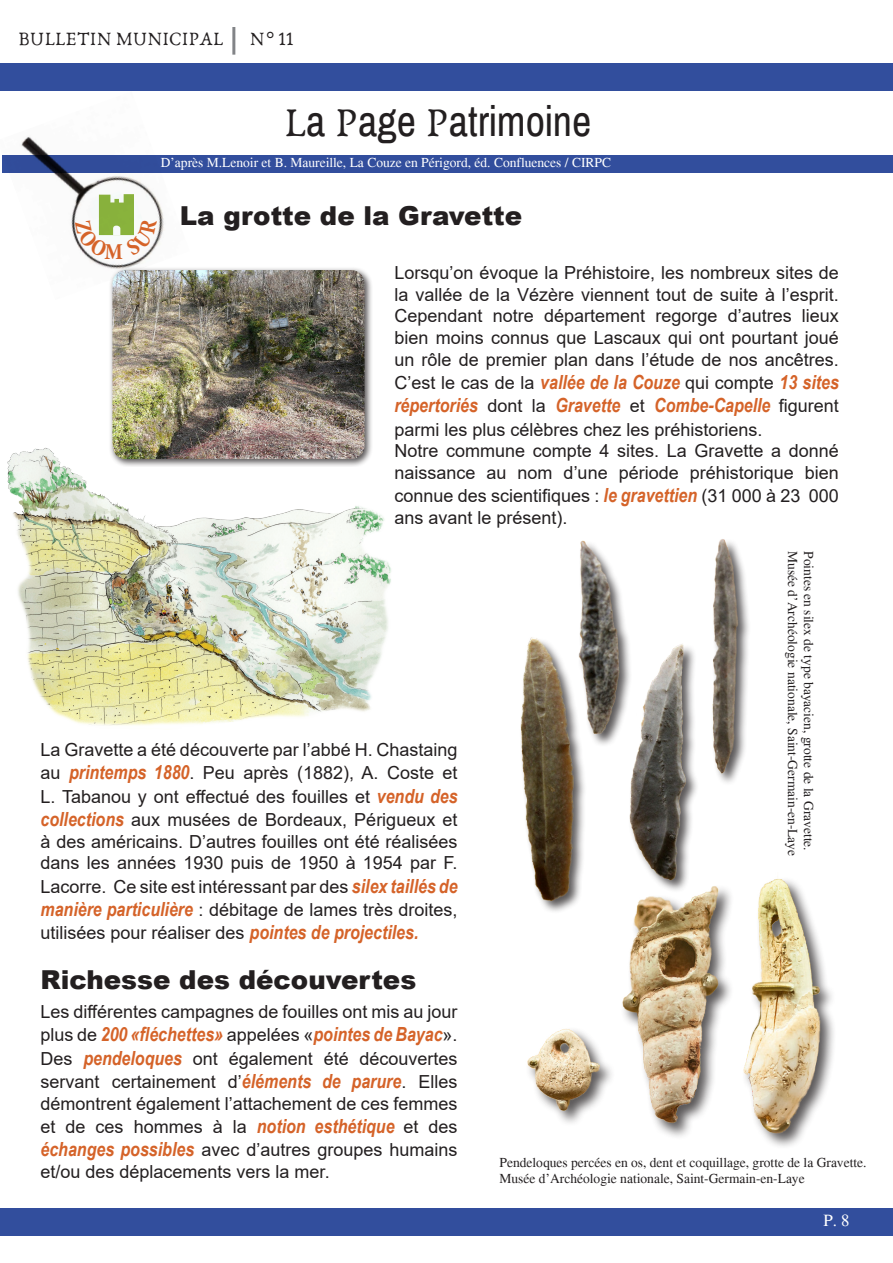
<style>
.page{position:relative;width:893px;height:1263px;background:#fff}
.page>*{position:absolute;margin:0;border:0;box-sizing:border-box;transform-origin:0 0}
.t1{font:42.3px "Archivo Narrow";color:#231f20}
.t2{font:900 26.1px "Arial";color:#231f20}
.t3{font:700 condensed 22.95px "Minion Pro";color:#d56329}
.t4{font:italic 700 19.5px "Arial Narrow";color:#d56329}
.t5{font:19.5px "Anaktoria";color:#231f20}
.t6{font:18px/23.4px "Arial";color:#231f20;text-align:justify}
.t7{font:16.8px "Times";color:#fff}
.t8{font:13.5px "Times";color:#231f20}
.t9{font:13.5px "Times";color:#fff}
.s1{font-family:"Anaktoria"}
.s2{font-family:"Arial Narrow";font-weight:700;font-style:italic;font-size:19.5px;color:#d56329}
.s3{font-family:"Arial";font-weight:400;font-style:normal;font-size:18px;color:#231f20}
</style>
<div class="page">
<div style="left:0;top:63px;width:893px;height:28px;background:#324e9d"></div>
<hr style="left:232px;top:27px;width:3px;height:28px;background:#828487">
<div style="left:0;top:1208px;width:893px;height:28px;background:#324e9d"></div>
<div style="left:2px;top:155px;width:891px;height:17px;background:#324e9d"></div>
<img style="left:527px;top:879px;width:307px;height:263px">
<img style="left:581px;top:917px;width:181px;height:225px">
<img style="left:520px;top:539px;width:250px;height:378px">
<div style="left:109px;top:266px;width:264px;height:201px;background:#231f20;opacity:.75"></div>
<img style="left:112px;top:270px;width:252px;height:176px">
<img style="left:2px;top:136px;width:188px;height:164px">
<img style="left:7px;top:446px;width:384px;height:280px">
<svg style="left:75px;top:194px;width:82px;height:64px"></svg>
<p class="t5" style="left:18px;top:27px;width:207px">BULLETIN MUNICIPAL</p>
<p class="t5" style="left:250px;top:27px;width:46px">N° 11</p>
<p class="t1" style="left:284px;top:95px;width:309px"><span class="s1">L</span>a <span class="s1">P</span>age <span class="s1">P</span>atrimoine</p>
<p class="t3" style="left:105px;top:236px;width:20px">M</p>
<p class="t9" style="left:161px;top:155px;width:452px">D’après M.Lenoir et B. Maureille, La Couze en Périgord, éd. Confluences / CIRPC</p>
<p class="t2" style="left:180px;top:196px;width:344px">La grotte de la Gravette</p>
<p class="t6" style="left:394px;top:262px;width:446px;line-height:21.6px">Lorsqu’on évoque la Préhistoire, les nombreux sites de la vallée de la Vézère viennent tout de suite à l’esprit.<br>Cependant notre département regorge d’autres lieux bien moins connus que Lascaux qui ont pourtant joué un rôle de premier plan dans l’étude de nos ancêtres.</p>
<p class="t6" style="left:394px;top:371px;width:446px">C’est le cas de la <span class="s2">vallée de la Couze</span> qui compte <span class="s2">13 sites</span></p>
<p class="t4" style="left:394px;top:391px;width:446px">répertoriés <span class="s3">dont la</span> Gravette <span class="s3">et</span> Combe-Capelle <span class="s3">figurent</span></p>
<p class="t6" style="left:394px;top:418px;width:370px">parmi les plus célèbres chez les préhistoriens.</p>
<p class="t6" style="left:394px;top:440px;width:446px;line-height:21.6px">Notre commune compte 4 sites. La Gravette a donné naissance au nom d’une période préhistorique bien</p>
<p class="t6" style="left:394px;top:485px;width:446px;line-height:21.6px">connue des scientifiques : <span class="s2">le gravettien</span> (31 000 à 23 000 ans avant le présent).</p>
<p class="t6" style="left:40px;top:737px;width:419px">La Gravette a été découverte par l’abbé H. Chastaing au <span class="s2">printemps 1880</span>. Peu après (1882), A. Coste et L. Tabanou y ont effectué des fouilles et <span class="s2">vendu des collections</span> aux musées de Bordeaux, Périgueux et</p>
<p class="t6" style="left:40px;top:830px;width:419px;line-height:21.6px">à des américains. D’autres fouilles ont été réalisées dans les années 1930 puis de 1950 à 1954 par F.</p>
<p class="t6" style="left:40px;top:874px;width:419px">Lacorre. Ce site est intéressant par des <span class="s2">silex taillés de manière particulière</span> : débitage de lames très droites, utilisées pour réaliser des <span class="s2">pointes de projectiles.</span></p>
<p class="t2" style="left:40px;top:960px;width:377px">Richesse des découvertes</p>
<p class="t6" style="left:40px;top:1000px;width:419px">Les différentes campagnes de fouilles ont mis au jour</p>
<p class="t4" style="left:40px;top:1019px;width:419px"><span class="s3">plus de</span> 200 «fléchettes» <span class="s3">appelées «</span>pointes de Bayac<span class="s3">».</span></p>
<p class="t6" style="left:40px;top:1046px;width:419px">Des <span class="s2">pendeloques</span> ont également été découvertes servant certainement d’<span class="s2">éléments de parure</span>. Elles</p>
<p class="t6" style="left:40px;top:1091px;width:419px">démontrent également l’attachement de ces femmes et de ces hommes à la <span class="s2">notion esthétique</span> et des <span class="s2">échanges possibles</span> avec d’autres groupes humains</p>
<p class="t6" style="left:40px;top:1160px;width:291px">et/ou des déplacements vers la mer.</p>
<p class="t8" style="left:801px;top:551px;width:307px;rotate:90deg">Musée d’Archéologie nationale, Saint-Germain-en-Laye</p>
<p class="t8" style="left:817px;top:551px;width:301px;rotate:90deg">Pointes en silex de type bayacien, grotte de la Gravette.</p>
<p class="t8" style="left:500px;top:1154px;width:369px">Pendeloques percées en os, dent et coquillage, grotte de la Gravette.</p>
<p class="t8" style="left:500px;top:1170px;width:307px">Musée d’Archéologie nationale, Saint-Germain-en-Laye</p>
<p class="t7" style="left:824px;top:1211px;width:28px">P. 8</p>
</div>
